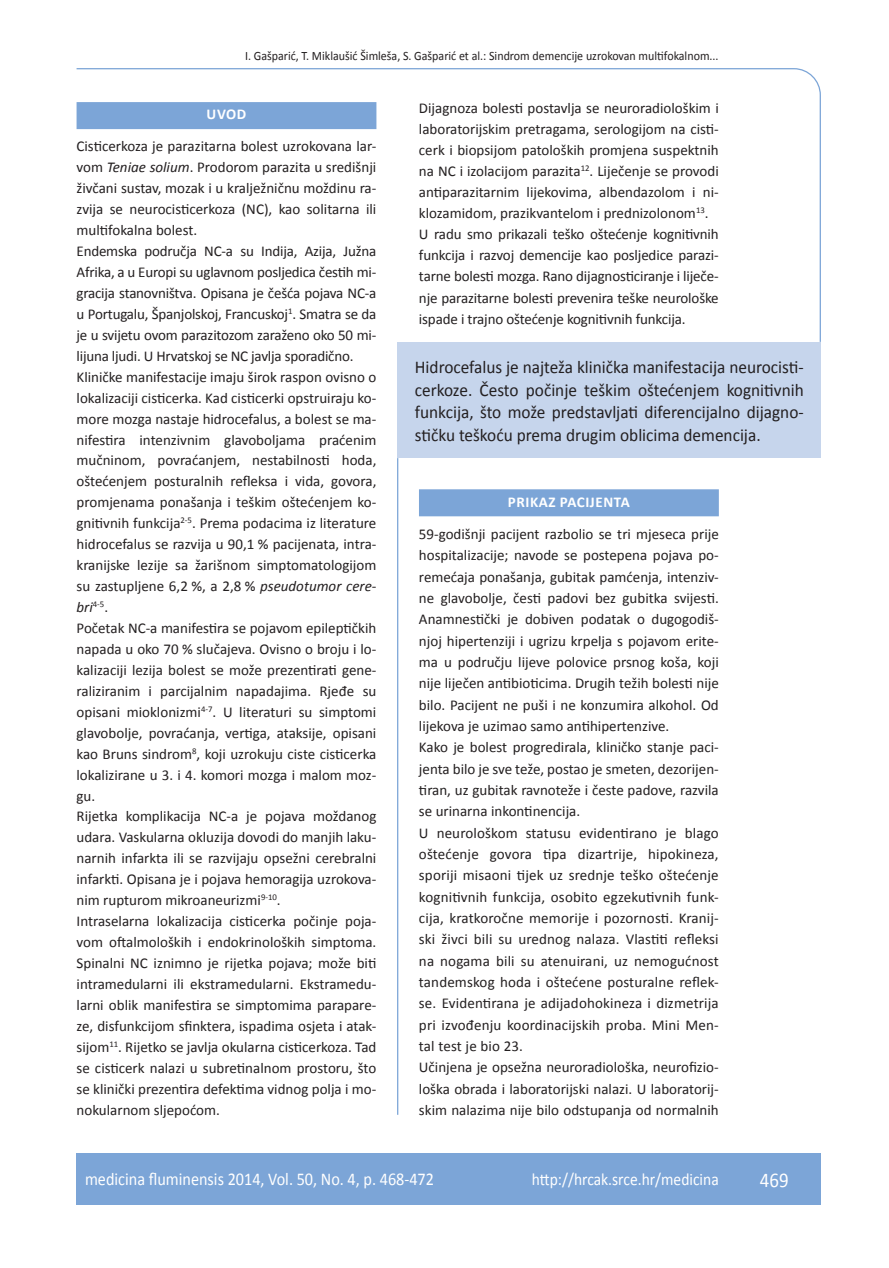
<style>
.page{position:relative;width:889px;height:1268px;background:#fff}
.page>*{position:absolute;margin:0;border:0;box-sizing:border-box;transform-origin:0 0}
.t1{font:21px "Calibri";color:#fff;scale:.9 1}
.t2{font:18px/22.5px "Calibri";color:#231f20;text-align:justify;scale:.96 1}
.t3{font:18px "Calibri";color:#fff;scale:.9 1}
.t4{font:17.25px "Calibri";color:#fff;scale:.9 1}
.t5{font:15px/21px "Calibri";color:#231f20}
.t6{font:700 15px "Calibri";letter-spacing:.04em;color:#fff}
.t7{font:12.75px "Calibri";color:#231f20;scale:.94 1}
.s1{font-style:italic}
</style>
<div class="page">
<svg style="left:76px;top:68px;width:745px;height:275px"></svg>
<hr style="left:397px;top:458px;width:1px;height:656px;background:#7ca5d7">
<div style="left:77px;top:1152px;width:744px;height:51px;background:#7ca5d7"></div>
<div style="left:77px;top:102px;width:299px;height:27px;background:#7ca5d7"></div>
<div style="left:398px;top:342px;width:423px;height:116px;background:#c6d5ec"></div>
<div style="left:419px;top:489px;width:300px;height:27px;background:#7ca5d7"></div>
<p class="t7" style="left:245px;top:47px;width:505px">I. Gašparić, T. Miklaušić Šimleša, S. Gašparić et al.: Sindrom demencije uzrokovan multifokalnom...</p>
<p class="t6" style="left:207px;top:105px;width:41px">UVOD</p>
<p class="t5" style="left:77px;top:135px;width:301px">Cisticerkoza je parazitarna bolest uzrokovana lar&shy;vom <span class="s1">Teniae solium</span>. Prodorom parazita u središnji živčani sustav, mozak i u kralježničnu moždinu ra&shy;zvija se neurocisticerkoza (NC), kao solitarna ili multifokalna bolest.<br>Endemska područja NC-a su Indija, Azija, Južna Afrika, a u Europi su uglavnom posljedica čestih mi&shy;gracija stanovništva. Opisana je češća pojava NC-a u Portugalu, Španjolskoj, Francuskoj<sup>1</sup>. Smatra se da je u svijetu ovom parazitozom zaraženo oko 50 mi&shy;lijuna ljudi. U Hrvatskoj se NC javlja sporadično.<br>Kliničke manifestacije imaju širok raspon ovisno o lokalizaciji cisticerka. Kad cisticerki opstruiraju ko&shy;more mozga nastaje hidrocefalus, a bolest se ma&shy;nifestira intenzivnim glavoboljama praćenim mučninom, povraćanjem, nestabilnosti hoda, oštećenjem posturalnih refleksa i vida, govora, promjenama ponašanja i teškim oštećenjem ko&shy;gnitivnih funkcija<sup>2-5</sup>. Prema podacima iz literature hidrocefalus se razvija u 90,1 % pacijenata, intra&shy;kranijske lezije sa žarišnom simptomatologijom su zastupljene 6,2 %, a 2,8 % <span class="s1">pseudotumor cere&shy;bri</span><sup>4-5</sup>.<br>Početak NC-a manifestira se pojavom epileptičkih napada u oko 70 % slučajeva. Ovisno o broju i lo&shy;kalizaciji lezija bolest se može prezentirati gene&shy;raliziranim i parcijalnim napadajima. Rjeđe su opisani mioklonizmi<sup>4-7</sup>. U literaturi su simptomi glavobolje, povraćanja, vertiga, ataksije, opisani kao Bruns sindrom<sup>8</sup>, koji uzrokuju ciste cisticerka lokalizirane u 3. i 4. komori mozga i malom moz&shy;gu.<br>Rijetka komplikacija NC-a je pojava moždanog udara. Vaskularna okluzija dovodi do manjih laku&shy;narnih infarkta ili se razvijaju opsežni cerebralni infarkti. Opisana je i pojava hemoragija uzrokova&shy;nim rupturom mikroaneurizmi<sup>9-10</sup>.<br>Intraselarna lokalizacija cisticerka počinje poja&shy;vom oftalmoloških i endokrinoloških simptoma.<br>Spinalni NC iznimno je rijetka pojava; može biti intramedularni ili ekstramedularni. Ekstramedu&shy;larni oblik manifestira se simptomima parapare&shy;ze, disfunkcijom sfinktera, ispadima osjeta i atak&shy;sijom<sup>11</sup>. Rijetko se javlja okularna cisticerkoza. Tad se cisticerk nalazi u subretinalnom prostoru, što se klinički prezentira defektima vidnog polja i mo&shy;nokularnom sljepoćom.</p>
<p class="t5" style="left:419px;top:97px;width:301px">Dijagnoza bolesti postavlja se neuroradiološkim i laboratorijskim pretragama, serologijom na cisti&shy;cerk i biopsijom patoloških promjena suspektnih na NC i izolacijom parazita<sup>12</sup>. Liječenje se provodi antiparazitarnim lijekovima, albendazolom i ni&shy;klozamidom, prazikvantelom i prednizolonom<sup>13</sup>.<br>U radu smo prikazali teško oštećenje kognitivnih funkcija i razvoj demencije kao posljedice parazi&shy;tarne bolesti mozga. Rano dijagnosticiranje i liječe&shy;nje parazitarne bolesti prevenira teške neurološke ispade i trajno oštećenje kognitivnih funkcija.</p>
<p class="t2" style="left:415px;top:355px;width:407px">Hidrocefalus je najteža klinička manifestacija neurocisti&shy;cerkoze. Često počinje teškim oštećenjem kognitivnih funkcija, što može predstavljati diferencijalno dijagno&shy;stičku teškoću prema drugim oblicima demencija.</p>
<p class="t6" style="left:508px;top:492px;width:122px">PRIKAZ PACIJENTA</p>
<p class="t5" style="left:419px;top:522px;width:301px">59-godišnji pacijent razbolio se tri mjeseca prije hospitalizacije; navode se postepena pojava po&shy;remećaja ponašanja, gubitak pamćenja, intenziv&shy;ne glavobolje, česti padovi bez gubitka svijesti.<br>Anamnestički je dobiven podatak o dugogodiš&shy;njoj hipertenziji i ugrizu krpelja s pojavom erite&shy;ma u području lijeve polovice prsnog koša, koji nije liječen antibioticima. Drugih težih bolesti nije bilo. Pacijent ne puši i ne konzumira alkohol. Od lijekova je uzimao samo antihipertenzive.<br>Kako je bolest progredirala, kliničko stanje paci&shy;jenta bilo je sve teže, postao je smeten, dezorijen&shy;tiran, uz gubitak ravnoteže i česte padove, razvila se urinarna inkontinencija.<br>U neurološkom statusu evidentirano je blago oštećenje govora tipa dizartrije, hipokineza, sporiji misaoni tijek uz srednje teško oštećenje kognitivnih funkcija, osobito egzekutivnih funk&shy;cija, kratkoročne memorije i pozornosti. Kranij&shy;ski živci bili su urednog nalaza. Vlastiti refleksi na nogama bili su atenuirani, uz nemogućnost tandemskog hoda i oštećene posturalne reflek&shy;se. Evidentirana je adijadohokineza i dizmetrija pri izvođenju koordinacijskih proba. Mini Men&shy;tal test je bio 23.<br>Učinjena je opsežna neuroradiološka, neurofizio&shy;loška obrada i laboratorijski nalazi. U laboratorij&shy;skim nalazima nije bilo odstupanja od normalnih</p>
<p class="t3" style="left:85px;top:1167px;width:389px">medicina fluminensis 2014, Vol. 50, No. 4, p. 468-472</p>
<p class="t4" style="left:532px;top:1168px;width:209px">http://hrcak.srce.hr/medicina</p>
<h1 class="t1" style="left:760px;top:1166px;width:33px">469</h1>
</div>
